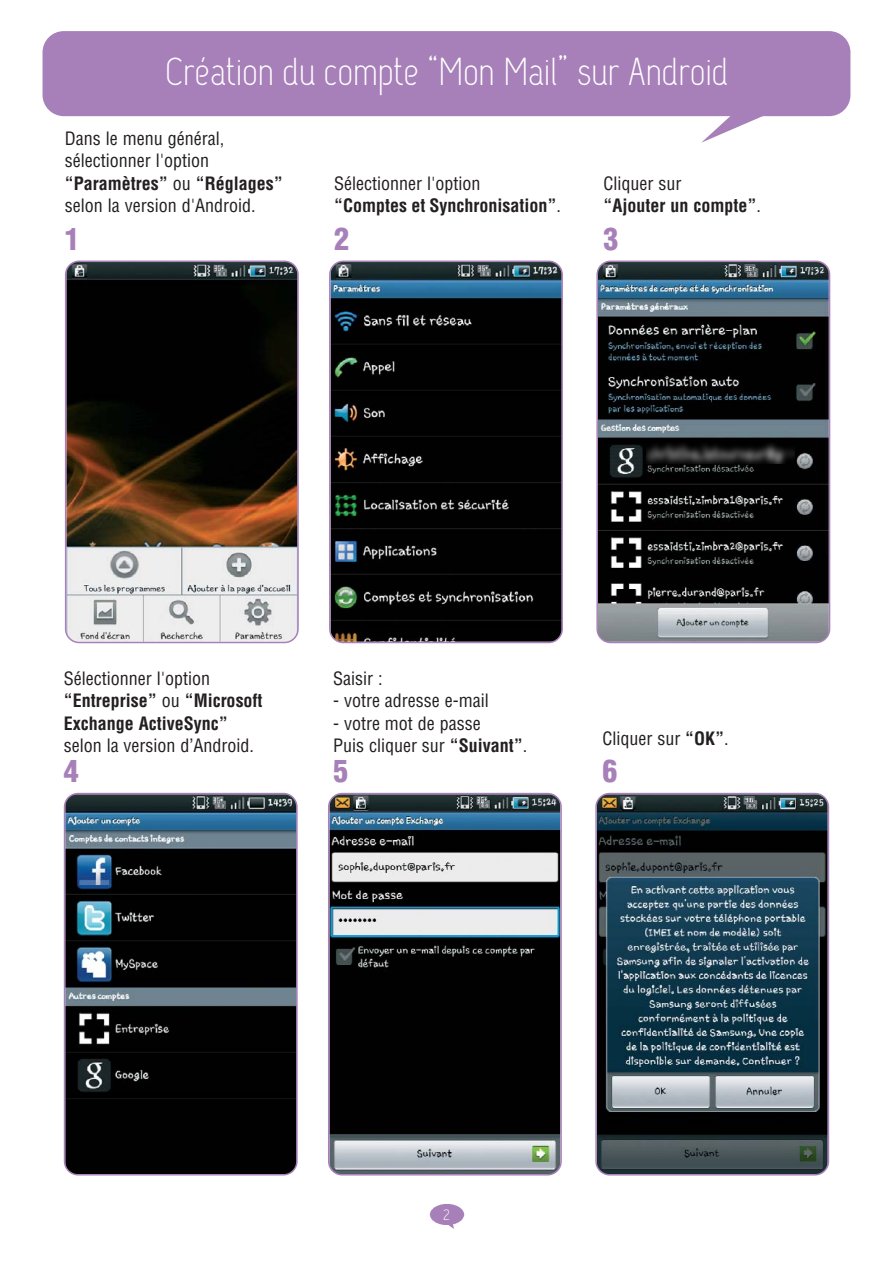
<style>
.page{position:relative;width:893px;height:1263px;background:#fff}
.page>*{position:absolute;margin:0;border:0;box-sizing:border-box;transform-origin:0 0}
.t1{font:39px "Capsuula";color:#fff}
.t2{font:900 condensed 30px "Helvetica";color:#a880b9}
.t3{font:condensed 18px/22.5px "Helvetica";color:#231f20}
.t4{font:700 condensed 18px/22.5px "Helvetica";color:#231f20}
.t5{font:15px "Capsuula";color:#fff}
.s1{font-weight:700}
.s2{font-weight:400}
</style>
<div class="page">
<div style="left:43px;top:31px;width:807px;height:85px;background:#a880b9;border-radius:21px"></div>
<svg style="left:701px;top:116px;width:72px;height:27px"></svg>
<img style="left:429px;top:1204px;width:36px;height:25px">
<svg style="left:65px;top:260px;width:234px;height:383px;background:#524a43"></svg>
<svg style="left:596px;top:260px;width:234px;height:383px;background:#32383d"></svg>
<svg style="left:329px;top:260px;width:234px;height:383px;background:#121619"></svg>
<svg style="left:64px;top:793px;width:234px;height:382px;background:#1c2328"></svg>
<svg style="left:595px;top:793px;width:234px;height:382px;background:#374c57"></svg>
<svg style="left:328px;top:793px;width:234px;height:382px;background:#3d4246"></svg>
<img style="left:647px;top:443px;width:147px;height:20px">
<p class="t1" style="left:165px;top:49px;width:565px">Création du compte “Mon Mail” sur Android</p>
<p class="t3" style="left:65px;top:127px;width:219px">Dans le menu général, sélectionner l'option <span class="s1">“Paramètres”</span> ou <span class="s1">“Réglages” </span>selon la version d'Android.</p>
<p class="t2" style="left:65px;top:220px;width:16px">1</p>
<p class="t4" style="left:334px;top:172px;width:228px"><span class="s2">Sélectionner l'option<br></span>“Comptes et Synchronisation”<span class="s2">.</span></p>
<p class="t2" style="left:334px;top:220px;width:16px">2</p>
<p class="t4" style="left:603px;top:172px;width:159px"><span class="s2">Cliquer sur<br></span>“Ajouter un compte”<span class="s2">.</span></p>
<p class="t2" style="left:603px;top:220px;width:16px">3</p>
<p class="t3" style="left:64px;top:667px;width:200px">Sélectionner l'option <span class="s1">“Entreprise”</span> ou <span class="s1">“Microsoft<br>Exchange ActiveSync” </span>selon la version d’Android.</p>
<p class="t2" style="left:64px;top:753px;width:16px">4</p>
<p class="t3" style="left:333px;top:667px;width:51px">Saisir :</p>
<p class="t3" style="left:333px;top:689px;width:157px">- votre adresse e-mail</p>
<p class="t3" style="left:333px;top:712px;width:196px">- votre mot de passe<br>Puis cliquer sur <span class="s1">“Suivant”</span>.</p>
<p class="t2" style="left:333px;top:753px;width:16px">5</p>
<p class="t3" style="left:602px;top:727px;width:128px">Cliquer sur <span class="s1">“OK”</span>.</p>
<p class="t2" style="left:602px;top:753px;width:16px">6</p>
<p class="t5" style="left:443px;top:1206px;width:8px">2</p>
</div>
